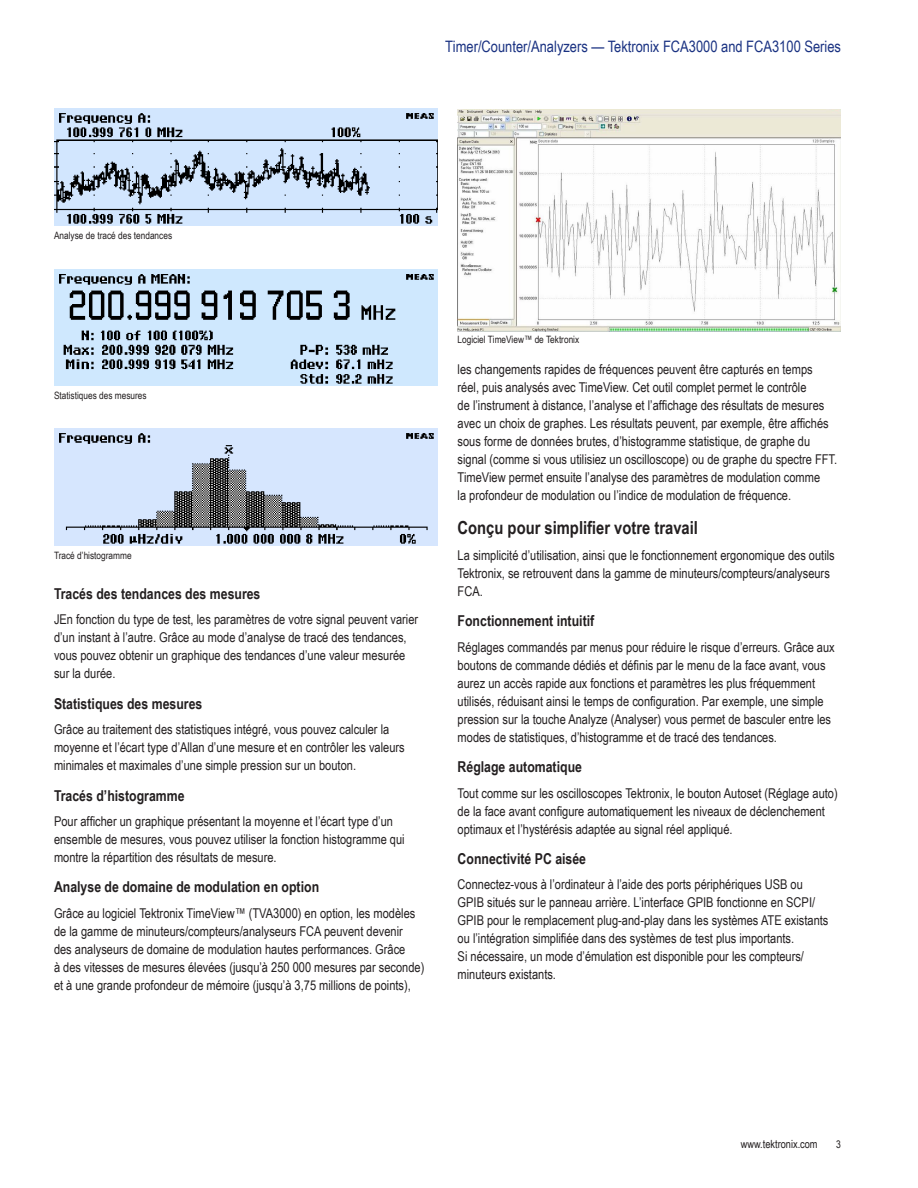
<style>
.page{position:relative;width:918px;height:1188px;background:#fff}
.page>*{position:absolute;margin:0;border:0;box-sizing:border-box;transform-origin:0 0}
.t1{font:700 18px "Arial Narrow";color:#231f20}
.t2{font:15.75px "Arial Narrow";color:#1a3282}
.t3{font:700 15px "Arial Narrow";color:#231f20}
.t4{font:13.5px/18px "Arial Narrow";color:#231f20}
.t5{font:11.25px "Arial Narrow";color:#231f20}
.t6{font:10.5px "Arial Narrow";color:#231f20}
.t7{font:10.2px "Arial Narrow";color:#231f20}
</style>
<div class="page">
<img style="left:458px;top:110px;width:383px;height:221px">
<img style="left:54px;top:109px;width:383px;height:117px">
<img style="left:54px;top:269px;width:383px;height:117px">
<img style="left:54px;top:429px;width:383px;height:117px">
<p class="t2" style="left:445px;top:35px;width:397px">Timer/Counter/Analyzers — Tektronix FCA3000 and FCA3100 Series</p>
<p class="t7" style="left:54px;top:228px;width:120px">Analyse de tracé des tendances</p>
<p class="t7" style="left:54px;top:388px;width:94px">Statistiques des mesures</p>
<p class="t7" style="left:54px;top:548px;width:79px">Tracé d’histogramme</p>
<p class="t3" style="left:54px;top:582px;width:208px">Tracés des tendances des mesures</p>
<p class="t4" style="left:54px;top:610px;width:366px">JEn fonction du type de test, les paramètres de votre signal peuvent varier d’un instant à l’autre. Grâce au mode d’analyse de tracé des tendances, vous pouvez obtenir un graphique des tendances d’une valeur mesurée sur la durée.</p>
<p class="t3" style="left:54px;top:692px;width:150px">Statistiques des mesures</p>
<p class="t4" style="left:54px;top:720px;width:352px">Grâce au traitement des statistiques intégré, vous pouvez calculer la moyenne et l’écart type d’Allan d’une mesure et en contrôler les valeurs minimales et maximales d’une simple pression sur un bouton.</p>
<p class="t3" style="left:54px;top:784px;width:132px">Tracés d’histogramme</p>
<p class="t4" style="left:54px;top:812px;width:352px">Pour afficher un graphique présentant la moyenne et l’écart type d’un ensemble de mesures, vous pouvez utiliser la fonction histogramme qui montre la répartition des résultats de mesure.</p>
<p class="t3" style="left:54px;top:876px;width:267px">Analyse de domaine de modulation en option</p>
<p class="t4" style="left:54px;top:904px;width:372px">Grâce au logiciel Tektronix TimeView™ (TVA3000) en option, les modèles de la gamme de minuteurs/compteurs/analyseurs FCA peuvent devenir<br>des analyseurs de domaine de modulation hautes performances. Grâce<br>à des vitesses de mesures élevées (jusqu’à 250 000 mesures par seconde) et à une grande profondeur de mémoire (jusqu’à 3,75 millions de points),</p>
<p class="t7" style="left:458px;top:332px;width:123px">Logiciel TimeView™ de Tektronix</p>
<p class="t4" style="left:458px;top:360px;width:381px">les changements rapides de fréquences peuvent être capturés en temps réel, puis analysés avec TimeView. Cet outil complet permet le contrôle<br>de l’instrument à distance, l’analyse et l’affichage des résultats de mesures avec un choix de graphes. Les résultats peuvent, par exemple, être affichés sous forme de données brutes, d’histogramme statistique, de graphe du signal (comme si vous utilisiez un oscilloscope) ou de graphe du spectre FFT.<br>TimeView permet ensuite l’analyse des paramètres de modulation comme<br>la profondeur de modulation ou l’indice de modulation de fréquence.</p>
<h1 class="t1" style="left:458px;top:514px;width:242px">Conçu pour simplifier votre travail</h1>
<p class="t4" style="left:458px;top:546px;width:379px">La simplicité d’utilisation, ainsi que le fonctionnement ergonomique des outils<br>Tektronix, se retrouvent dans la gamme de minuteurs/compteurs/analyseurs<br>FCA.</p>
<p class="t3" style="left:458px;top:610px;width:138px">Fonctionnement intuitif</p>
<p class="t4" style="left:458px;top:637px;width:379px">Réglages commandés par menus pour réduire le risque d’erreurs. Grâce aux boutons de commande dédiés et définis par le menu de la face avant, vous aurez un accès rapide aux fonctions et paramètres les plus fréquemment utilisés, réduisant ainsi le temps de configuration. Par exemple, une simple pression sur la touche Analyze (Analyser) vous permet de basculer entre les modes de statistiques, d’histogramme et de tracé des tendances.</p>
<p class="t3" style="left:458px;top:755px;width:126px">Réglage automatique</p>
<p class="t4" style="left:458px;top:783px;width:382px">Tout comme sur les oscilloscopes Tektronix, le bouton Autoset (Réglage auto) de la face avant configure automatiquement les niveaux de déclenchement optimaux et l’hystérésis adaptée au signal réel appliqué.</p>
<p class="t3" style="left:458px;top:847px;width:130px">Connectivité PC aisée</p>
<p class="t4" style="left:458px;top:875px;width:372px">Connectez-vous à l’ordinateur à l’aide des ports périphériques USB ou GPIB situés sur le panneau arrière. L’interface GPIB fonctionne en SCPI/ GPIB pour le remplacement plug-and-play dans les systèmes ATE existants ou l’intégration simplifiée dans des systèmes de test plus importants.<br>Si nécessaire, un mode d’émulation est disponible pour les compteurs/ minuteurs existants.</p>
<p class="t5" style="left:741px;top:1136px;width:78px">www.tektronix.com</p>
<p class="t6" style="left:836px;top:1137px;width:6px">3</p>
</div>
